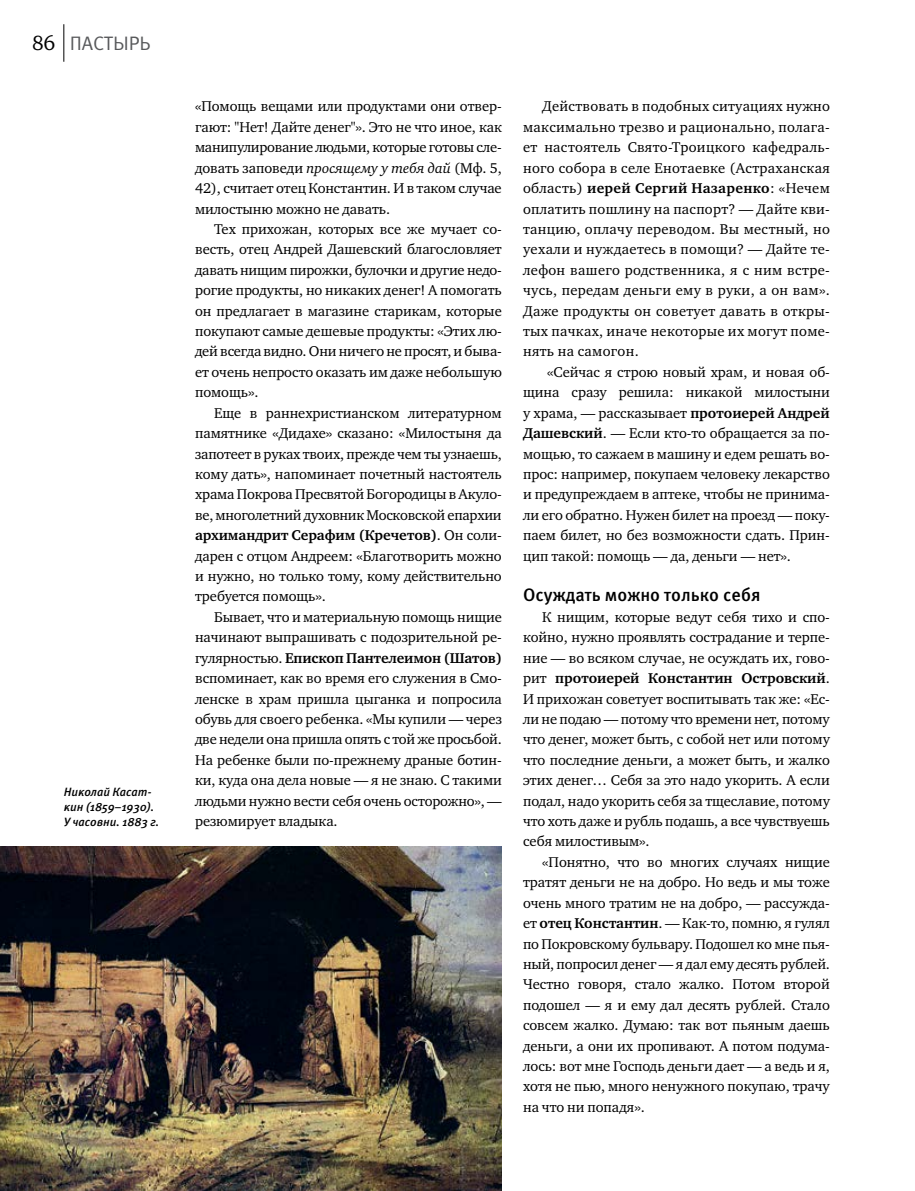
<style>
.page{position:relative;width:915px;height:1191px;background:#fff}
.page>*{position:absolute;margin:0;border:0;box-sizing:border-box;transform-origin:0 0}
.t1{font:19.5px "Meta Pro";letter-spacing:-.005em;color:#58595b}
.t2{font:500 18px "Meta Pro";color:#000}
.t3{font:14.55px/20.4px "Charter ITC";letter-spacing:-.005em;color:#000;text-align:justify}
.t4{font:italic 500 12px/15px "Meta Pro";letter-spacing:-.005em;color:#000}
.s1{font-family:"Charter ITC";font-size:21px;color:#000}
.s2{font-style:italic}
.s3{font-weight:700}
</style>
<div class="page">
<hr style="left:63px;top:24px;width:1px;height:38px;background:#000">
<img style="left:0;top:846px;width:501px;height:345px">
<h1 class="t1" style="left:32px;top:31px;width:120px"><span class="s1">86</span> ПАСТЫРЬ</h1>
<p class="t4" style="left:64px;top:784px;width:97px">Николай Касат&shy;кин (1859–1930).<br>У часовни. 1883 г.</p>
<p class="t3" style="left:195px;top:96px;width:308px">«Помощь вещами или продуктами они отвер&shy;гают: "Нет! Дайте денег"». Это не что иное, как манипулирование людьми, которые готовы сле&shy;довать заповеди <span class="s2">просящему у тебя дай</span> (Мф. 5, 42), считает отец Константин. И в таком случае милостыню можно не давать.</p>
<p class="t3" style="left:195px;top:219px;width:308px;text-indent:19px">Тех прихожан, которых все же мучает со&shy;весть, отец Андрей Дашевский благословляет давать нищим пирожки, булочки и другие недо&shy;рогие продукты, но никаких денег! А помогать он предлагает в магазине старикам, которые покупают самые дешевые продукты: «Этих лю&shy;дей всегда видно. Они ничего не просят, и быва&shy;ет очень непросто оказать им даже небольшую помощь».</p>
<p class="t3" style="left:195px;top:402px;width:308px;text-indent:19px">Еще в раннехристианском литературном памятнике «Дидахе» сказано: «Милостыня да запотеет в руках твоих, прежде чем ты узнаешь, кому дать», напоминает почетный настоятель храма Покрова Пресвятой Богородицы в Акуло&shy;ве, многолетний духовник Московской епархии <span class="s3">архимандрит Серафим (Кречетов)</span>. Он соли&shy;дарен с отцом Андреем: «Благотворить можно и нужно, но только тому, кому действительно требуется помощь».</p>
<p class="t3" style="left:195px;top:606px;width:308px;text-indent:19px">Бывает, что и материальную помощь нищие начинают выпрашивать с подозрительной ре&shy;гулярностью. <span class="s3">Епископ Пантелеимон (Шатов) </span>вспоминает, как во время его служения в Смо&shy;ленске в храм пришла цыганка и попросила обувь для своего ребенка. «Мы купили — через две недели она пришла опять с той же просьбой.<br>На ребенке были по-прежнему драные ботин&shy;ки, куда она дела новые — я не знаю. С такими людьми нужно вести себя очень осторожно», — резюмирует владыка.</p>
<p class="t3" style="left:523px;top:96px;width:308px;text-indent:19px">Действовать в подобных ситуациях нужно максимально трезво и рационально, полага&shy;ет настоятель Свято-Троицкого кафедраль&shy;ного собора в селе Енотаевке (Астраханская область) <span class="s3">иерей Сергий Назаренко</span>: «Нечем оплатить пошлину на паспорт? — Дайте кви&shy;танцию, оплачу переводом. Вы местный, но уехали и нуждаетесь в помощи? — Дайте те&shy;лефон вашего родственника, я с ним встре&shy;чусь, передам деньги ему в руки, а он вам».<br>Даже продукты он советует давать в откры&shy;тых пачках, иначе некоторые их могут поме&shy;нять на самогон.</p>
<p class="t3" style="left:523px;top:362px;width:308px;text-indent:24px">«Сейчас я строю новый храм, и новая об&shy;щина сразу решила: никакой милостыни у храма, — рассказывает <span class="s3">протоиерей Андрей Дашевский</span>. — Если кто-то обращается за по&shy;мощью, то сажаем в машину и едем решать во&shy;прос: например, покупаем человеку лекарство и предупреждаем в аптеке, чтобы не принима&shy;ли его обратно. Нужен билет на проезд — поку&shy;паем билет, но без возможности сдать. Прин&shy;цип такой: помощь — да, деньги — нет».</p>
<p class="t2" style="left:523px;top:584px;width:239px">Осуждать можно только себя</p>
<p class="t3" style="left:523px;top:606px;width:308px;text-indent:19px">К нищим, которые ведут себя тихо и спо&shy;койно, нужно проявлять сострадание и терпе&shy;ние — во всяком случае, не осуждать их, гово&shy;рит <span class="s3">протоиерей Константин Островский</span>.<br>И прихожан советует воспитывать так же: «Ес&shy;ли не подаю — потому что времени нет, потому что денег, может быть, с собой нет или потому что последние деньги, а может быть, и жалко этих денег… Себя за это надо укорить. А если подал, надо укорить себя за тщеславие, потому что хоть даже и рубль подашь, а все чувствуешь себя милостивым».</p>
<p class="t3" style="left:523px;top:851px;width:308px;text-indent:19px">«Понятно, что во многих случаях нищие тратят деньги не на добро. Но ведь и мы тоже очень много тратим не на добро, — рассужда&shy;ет <span class="s3">отец Константин</span>. — Как-то, помню, я гулял по Покровскому бульвару. Подошел ко мне пья&shy;ный, попросил денег — я дал ему десять рублей.<br>Честно говоря, стало жалко. Потом второй подошел — я и ему дал десять рублей. Стало совсем жалко. Думаю: так вот пьяным даешь деньги, а они их пропивают. А потом подума&shy;лось: вот мне Господь деньги дает — а ведь и я, хотя не пью, много ненужного покупаю, трачу на что ни попадя».</p>
</div>
